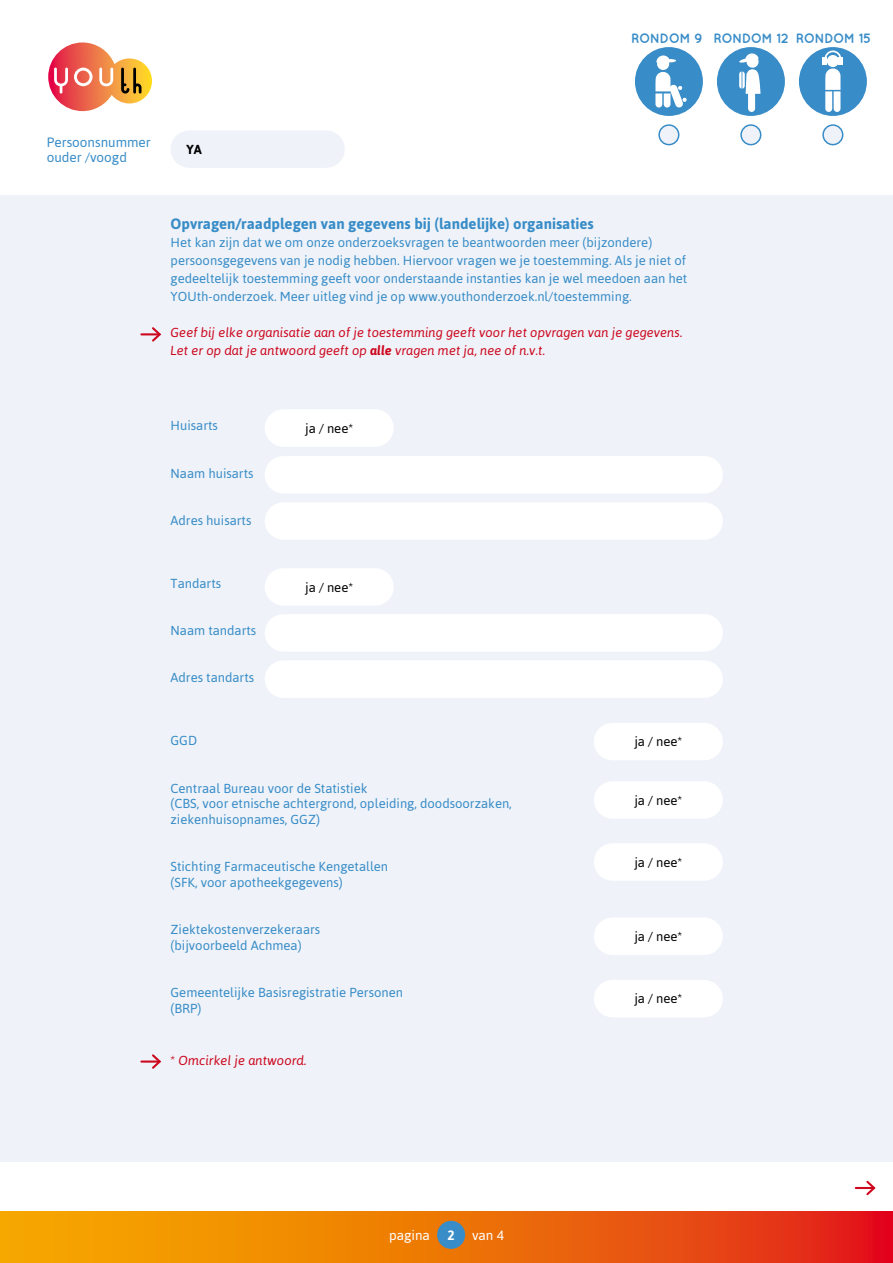
<style>
.page{position:relative;width:893px;height:1263px;background:#fff}
.page>*{position:absolute;margin:0;border:0;box-sizing:border-box;transform-origin:0 0}
.t1{font:700 15px "Asap";color:#388cc7}
.t2{font:13.5px/15px "Asap";color:#388cc7}
.TK{font:700 13.5px "Quicksand";letter-spacing:-.045em;color:#388cc7}
.t3{font:13.5px "Asap";color:#fff}
.t4{font:700 13.5px "Asap";color:#fff}
.t5{font:13.05px/18px "Asap";color:#388cc7}
.t6{font:italic 13.05px/18px "Asap";color:#cd071e}
.t7{font:13.05px "Asap";color:#000}
.t8{font:700 13.05px "Asap";color:#000}
.s1{font-weight:700}
</style>
<div class="page">
<div style="left:0;top:196px;width:893px;height:966px;background:#eff3f9"></div>
<svg style="left:48px;top:42px;width:104px;height:69px"></svg>
<div style="left:189px;top:130px;width:137px;height:38px;background:#eff3f9"></div>
<svg style="left:0;top:1212px;width:893px;height:51px;background:#ec6d08"></svg>
<div style="left:437px;top:1221px;width:28px;height:28px;background:#388cc7;border-radius:50%"></div>
<svg style="left:141px;top:1054px;width:21px;height:15px"></svg>
<svg style="left:141px;top:327px;width:21px;height:15px"></svg>
<div style="left:283px;top:456px;width:421px;height:37px;background:#fff"></div>
<div style="left:283px;top:614px;width:421px;height:38px;background:#fff"></div>
<div style="left:283px;top:502px;width:421px;height:38px;background:#fff"></div>
<div style="left:283px;top:660px;width:421px;height:38px;background:#fff"></div>
<div style="left:283px;top:409px;width:92px;height:38px;background:#fff"></div>
<div style="left:283px;top:568px;width:92px;height:38px;background:#fff"></div>
<svg style="left:856px;top:1180px;width:20px;height:16px"></svg>
<div style="left:799px;top:47px;width:68px;height:69px;background:#388cc7;border-radius:50%"></div>
<div style="left:717px;top:47px;width:68px;height:69px;background:#388cc7;border-radius:50%"></div>
<div style="left:635px;top:47px;width:68px;height:69px;background:#388cc7;border-radius:50%"></div>
<div style="left:823px;top:125px;width:20px;height:20px;background:#eff3f9;border-radius:50%"></div>
<div style="left:822px;top:124px;width:21px;height:21px;border:2px solid #388cc7;border-radius:50%"></div>
<div style="left:659px;top:125px;width:20px;height:20px;background:#eff3f9;border-radius:50%"></div>
<div style="left:658px;top:124px;width:21px;height:21px;border:2px solid #388cc7;border-radius:50%"></div>
<div style="left:741px;top:125px;width:20px;height:20px;background:#eff3f9;border-radius:50%"></div>
<div style="left:740px;top:124px;width:21px;height:21px;border:2px solid #388cc7;border-radius:50%"></div>
<svg style="left:739px;top:53px;width:21px;height:59px"></svg>
<svg style="left:656px;top:55px;width:20px;height:7px"></svg>
<svg style="left:655px;top:72px;width:32px;height:36px"></svg>
<div style="left:657px;top:58px;width:12px;height:12px;background:#fff;border-radius:50%"></div>
<svg style="left:823px;top:50px;width:20px;height:62px"></svg>
<div style="left:613px;top:781px;width:91px;height:38px;background:#fff"></div>
<div style="left:613px;top:723px;width:91px;height:37px;background:#fff"></div>
<div style="left:613px;top:843px;width:91px;height:38px;background:#fff"></div>
<div style="left:613px;top:917px;width:91px;height:38px;background:#fff"></div>
<div style="left:613px;top:980px;width:91px;height:37px;background:#fff"></div>
<p class="t2" style="left:47px;top:135px;width:106px">Persoonsnummer ouder /voogd</p>
<p class="t8" style="left:186px;top:142px;width:17px">YA</p>
<p class="TK" style="left:631px;top:30px;width:73px">RONDOM 9</p>
<p class="TK" style="left:713px;top:30px;width:77px">RONDOM 12</p>
<p class="TK" style="left:796px;top:30px;width:77px">RONDOM 15</p>
<p class="t1" style="left:171px;top:215px;width:425px">Opvragen/raadplegen van gegevens bij (landelijke) organisaties</p>
<p class="t5" style="left:171px;top:234px;width:518px">Het kan zijn dat we om onze onderzoeksvragen te beantwoorden meer (bijzondere) persoonsgegevens van je nodig hebben. Hiervoor vragen we je toestemming. Als je niet of gedeeltelijk toestemming geeft voor onderstaande instanties kan je wel meedoen aan het YOUth-onderzoek. Meer uitleg vind je op www.youthonderzoek.nl/toestemming.</p>
<p class="t6" style="left:171px;top:324px;width:513px">Geef bij elke organisatie aan of je toestemming geeft voor het opvragen van je gegevens.<br>Let er op dat je antwoord geeft op <span class="s1">alle</span> vragen met ja, nee of n.v.t.</p>
<p class="t5" style="left:171px;top:417px;width:49px">Huisarts</p>
<p class="t5" style="left:171px;top:464px;width:85px">Naam huisarts</p>
<p class="t5" style="left:171px;top:511px;width:82px">Adres huisarts</p>
<p class="t5" style="left:171px;top:574px;width:52px">Tandarts</p>
<p class="t5" style="left:171px;top:621px;width:87px">Naam tandarts</p>
<p class="t5" style="left:171px;top:669px;width:85px">Adres tandarts</p>
<p class="t7" style="left:305px;top:421px;width:50px">ja / nee*</p>
<p class="t7" style="left:305px;top:580px;width:50px">ja / nee*</p>
<p class="t5" style="left:171px;top:732px;width:28px">GGD</p>
<p class="t5" style="left:171px;top:779px;width:198px">Centraal Bureau voor de Statistiek</p>
<p class="t5" style="left:171px;top:795px;width:343px">(CBS, voor etnische achtergrond, opleiding, doodsoorzaken,</p>
<p class="t5" style="left:171px;top:810px;width:151px">ziekenhuisopnames, GGZ)</p>
<p class="t5" style="left:171px;top:858px;width:219px">Stichting Farmaceutische Kengetallen</p>
<p class="t5" style="left:171px;top:873px;width:174px">(SFK, voor apotheekgegevens)</p>
<p class="t5" style="left:171px;top:921px;width:151px">Ziektekostenverzekeraars</p>
<p class="t5" style="left:171px;top:936px;width:133px">(bijvoorbeeld Achmea)</p>
<p class="t5" style="left:171px;top:984px;width:234px">Gemeentelijke Basisregistratie Personen</p>
<p class="t5" style="left:171px;top:999px;width:32px">(BRP)</p>
<p class="t6" style="left:171px;top:1051px;width:137px">* Omcirkel je antwoord.</p>
<p class="t3" style="left:389px;top:1227px;width:42px">pagina</p>
<p class="t3" style="left:472px;top:1227px;width:33px">van 4</p>
<p class="t4" style="left:447px;top:1227px;width:9px">2</p>
<p class="t7" style="left:634px;top:734px;width:50px">ja / nee*</p>
<p class="t7" style="left:634px;top:793px;width:50px">ja / nee*</p>
<p class="t7" style="left:634px;top:855px;width:50px">ja / nee*</p>
<p class="t7" style="left:634px;top:929px;width:50px">ja / nee*</p>
<p class="t7" style="left:634px;top:991px;width:50px">ja / nee*</p>
</div>
